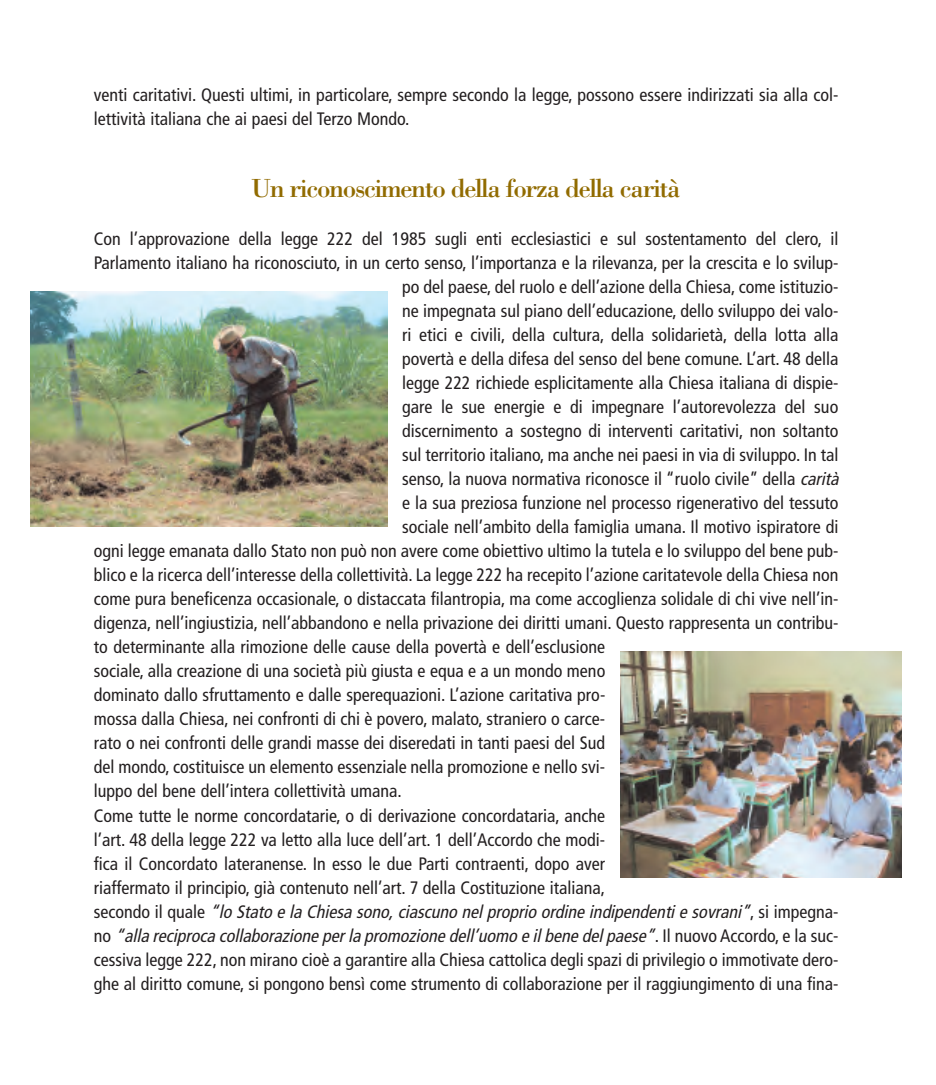
<style>
.page{position:relative;width:936px;height:1085px;background:#fff}
.page>*{position:absolute;margin:0;border:0;box-sizing:border-box;transform-origin:0 0}
.t1{font:27px "Bodoni";letter-spacing:-.05em;color:#916b00}
.t2{font:condensed 18px/24px "Frutiger";color:#231f20}
.t3{font:italic condensed 18px "Frutiger";color:#231f20}
.s1{font-style:italic}
.s2{font-style:normal}
</style>
<div class="page">
<img style="left:30px;top:291px;width:357px;height:235px">
<img style="left:620px;top:651px;width:280px;height:226px">
<p class="t2" style="left:94px;top:84px;width:746px">venti caritativi. Questi ultimi, in particolare, sempre secondo la legge, possono essere indirizzati sia alla col&shy;lettività italiana che ai paesi del Terzo Mondo.</p>
<p class="t1" style="left:252px;top:172px;width:430px">Un riconoscimento della forza della carità</p>
<p class="t2" style="left:94px;top:228px;width:746px">Con l’approvazione della legge 222 del 1985 sugli enti ecclesiastici e sul sostentamento del clero, il</p>
<p class="t2" style="left:94px;top:252px;width:746px">Parlamento italiano ha riconosciuto, in un certo senso, l’importanza e la rilevanza, per la crescita e lo svilup-</p>
<p class="t2" style="left:402px;top:276px;width:437px">po del paese, del ruolo e dell’azione della Chiesa, come istituzio-</p>
<p class="t2" style="left:402px;top:300px;width:437px">ne impegnata sul piano dell’educazione, dello sviluppo dei valo-</p>
<p class="t2" style="left:402px;top:324px;width:438px">ri etici e civili, della cultura, della solidarietà, della lotta alla</p>
<p class="t2" style="left:402px;top:348px;width:437px">povertà e della difesa del senso del bene comune. L’art. 48 della</p>
<p class="t2" style="left:402px;top:372px;width:437px">legge 222 richiede esplicitamente alla Chiesa italiana di dispie-</p>
<p class="t2" style="left:402px;top:396px;width:437px">gare le sue energie e di impegnare l’autorevolezza del suo</p>
<p class="t2" style="left:402px;top:420px;width:437px">discernimento a sostegno di interventi caritativi, non soltanto</p>
<p class="t2" style="left:402px;top:444px;width:437px">sul territorio italiano, ma anche nei paesi in via di sviluppo. In tal</p>
<p class="t2" style="left:402px;top:468px;width:441px">senso, la nuova normativa riconosce il “ruolo civile” della <span class="s1">carità</span></p>
<p class="t2" style="left:402px;top:492px;width:437px">e la sua preziosa funzione nel processo rigenerativo del tessuto</p>
<p class="t2" style="left:402px;top:516px;width:437px">sociale nell’ambito della famiglia umana. Il motivo ispiratore di</p>
<p class="t2" style="left:94px;top:540px;width:746px">ogni legge emanata dallo Stato non può non avere come obiettivo ultimo la tutela e lo sviluppo del bene pub-</p>
<p class="t2" style="left:94px;top:564px;width:746px">blico e la ricerca dell’interesse della collettività. La legge 222 ha recepito l’azione caritatevole della Chiesa non</p>
<p class="t2" style="left:94px;top:588px;width:746px">come pura beneficenza occasionale, o distaccata filantropia, ma come accoglienza solidale di chi vive nell’in-</p>
<p class="t2" style="left:94px;top:612px;width:746px">digenza, nell’ingiustizia, nell’abbandono e nella privazione dei diritti umani. Questo rappresenta un contribu-</p>
<p class="t2" style="left:94px;top:636px;width:513px">to determinante alla rimozione delle cause della povertà e dell’esclusione</p>
<p class="t2" style="left:94px;top:660px;width:513px">sociale, alla creazione di una società più giusta e equa e a un mondo meno</p>
<p class="t2" style="left:94px;top:684px;width:513px">dominato dallo sfruttamento e dalle sperequazioni. L’azione caritativa pro-</p>
<p class="t2" style="left:94px;top:708px;width:513px">mossa dalla Chiesa, nei confronti di chi è povero, malato, straniero o carce-</p>
<p class="t2" style="left:94px;top:732px;width:513px">rato o nei confronti delle grandi masse dei diseredati in tanti paesi del Sud</p>
<p class="t2" style="left:94px;top:756px;width:513px">del mondo, costituisce un elemento essenziale nella promozione e nello svi-</p>
<p class="t2" style="left:94px;top:780px;width:309px">luppo del bene dell’intera collettività umana.</p>
<p class="t2" style="left:94px;top:804px;width:513px">Come tutte le norme concordatarie, o di derivazione concordataria, anche</p>
<p class="t2" style="left:94px;top:828px;width:513px">l’art. 48 della legge 222 va letto alla luce dell’art. 1 dell’Accordo che modi-</p>
<p class="t2" style="left:94px;top:852px;width:513px">fica il Concordato lateranense. In esso le due Parti contraenti, dopo aver</p>
<p class="t2" style="left:94px;top:876px;width:513px">riaffermato il principio, già contenuto nell’art. 7 della Costituzione italiana,</p>
<p class="t3" style="left:94px;top:904px;width:746px"><span class="s2">s e c o n d o i l q u a l e</span> “lo Stato e la Chiesa sono,ciascuno nelproprio ordine indipendentie sovrani”<span class="s2">, s i i m p e g n a -</span></p>
<p class="t3" style="left:94px;top:928px;width:746px"><span class="s2">n o</span> “alla reciproca collaborazione perla promozione dell’uomo e ilbene delpaese”<span class="s2">. I l n u o v o A c c o r d o , e l a s u c -</span></p>
<p class="t2" style="left:94px;top:948px;width:746px">cessiva legge 222, non mirano cioè a garantire alla Chiesa cattolica degli spazi di privilegio o immotivate dero-</p>
<p class="t2" style="left:94px;top:972px;width:746px">ghe al diritto comune, si pongono bensì come strumento di collaborazione per il raggiungimento di una fina-</p>
</div>
